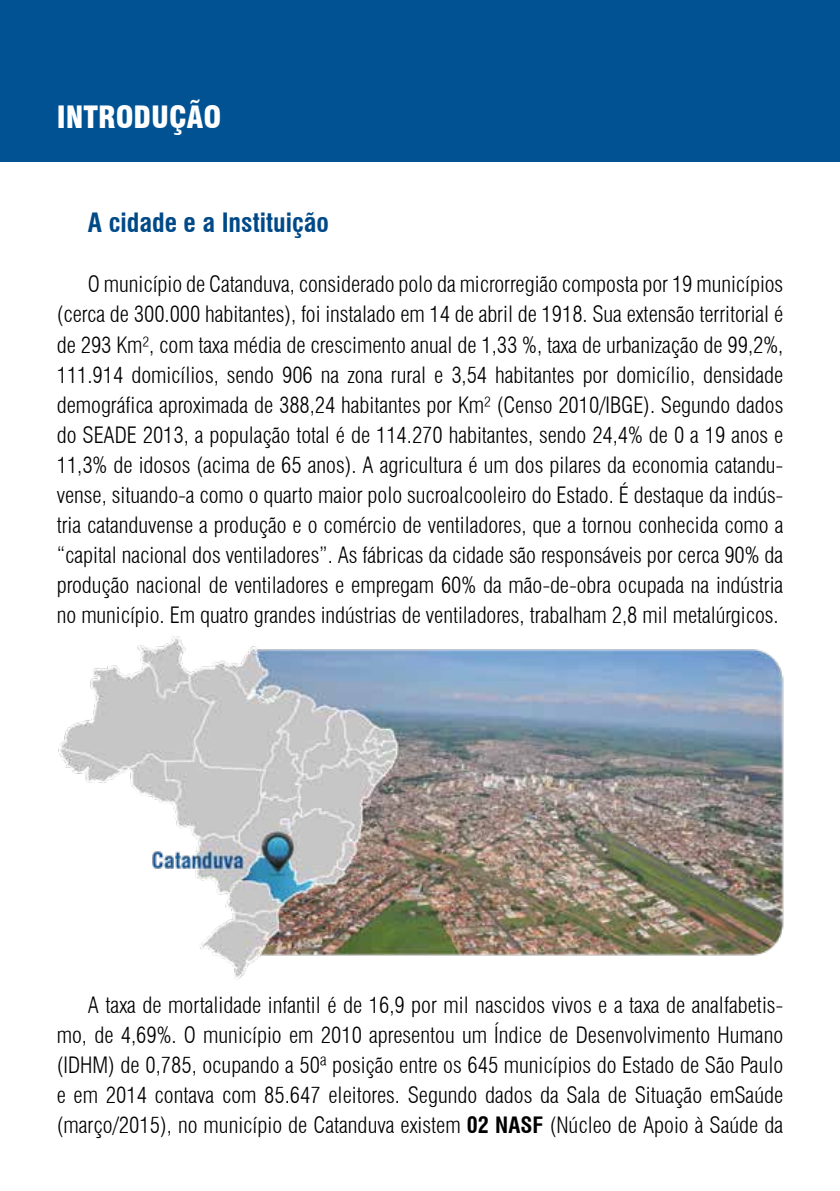
<style>
.page{position:relative;width:840px;height:1191px;background:#fff}
.page>*{position:absolute;margin:0;border:0;box-sizing:border-box;transform-origin:0 0}
.t1{font:900 condensed 30px "Swiss 721 BT";color:#fff}
.t2{font:700 condensed 26px "Swiss 721 BT";color:#004987}
.t3{font:300 condensed 22px/30px "Swiss 721 BT";color:#000;text-align:justify}
.s1{font-weight:700}
</style>
<div class="page">
<div style="left:0;top:0;width:839px;height:161px;background:#005293"></div>
<img style="left:58px;top:636px;width:726px;height:343px">
<h1 class="t1" style="left:57px;top:99px;width:166px">INTRODUÇÃO</h1>
<p class="t2" style="left:88px;top:207px;width:242px">A cidade e a Instituição</p>
<p class="t3" style="left:57px;top:269px;width:727px;text-indent:31px">O município de Catanduva, considerado polo da microrregião composta por 19 municípios (cerca de 300.000 habitantes), foi instalado em 14 de abril de 1918. Sua extensão territorial é de 293 Km², com taxa média de crescimento anual de 1,33 %, taxa de urbanização de 99,2%, 111.914 domicílios, sendo 906 na zona rural e 3,54 habitantes por domicílio, densidade demográfica aproximada de 388,24 habitantes por Km² (Censo 2010/IBGE). Segundo dados do SEADE 2013, a população total é de 114.270 habitantes, sendo 24,4% de 0 a 19 anos e 11,3% de idosos (acima de 65 anos). A agricultura é um dos pilares da economia catandu&shy;vense, situando-a como o quarto maior polo sucroalcooleiro do Estado. É destaque da indús&shy;tria catanduvense a produção e o comércio de ventiladores, que a tornou conhecida como a “capital nacional dos ventiladores”. As fábricas da cidade são responsáveis por cerca 90% da produção nacional de ventiladores e empregam 60% da mão-de-obra ocupada na indústria no município. Em quatro grandes indústrias de ventiladores, trabalham 2,8 mil metalúrgicos.</p>
<p class="t3" style="left:57px;top:989px;width:727px;text-indent:31px">A taxa de mortalidade infantil é de 16,9 por mil nascidos vivos e a taxa de analfabetis&shy;mo, de 4,69%. O município em 2010 apresentou um Índice de Desenvolvimento Humano (IDHM) de 0,785, ocupando a 50ª posição entre os 645 municípios do Estado de São Paulo e em 2014 contava com 85.647 eleitores. Segundo dados da Sala de Situação emSaúde (março/2015), no município de Catanduva existem <span class="s1">02 NASF</span> (Núcleo de Apoio à Saúde da</p>
</div>
